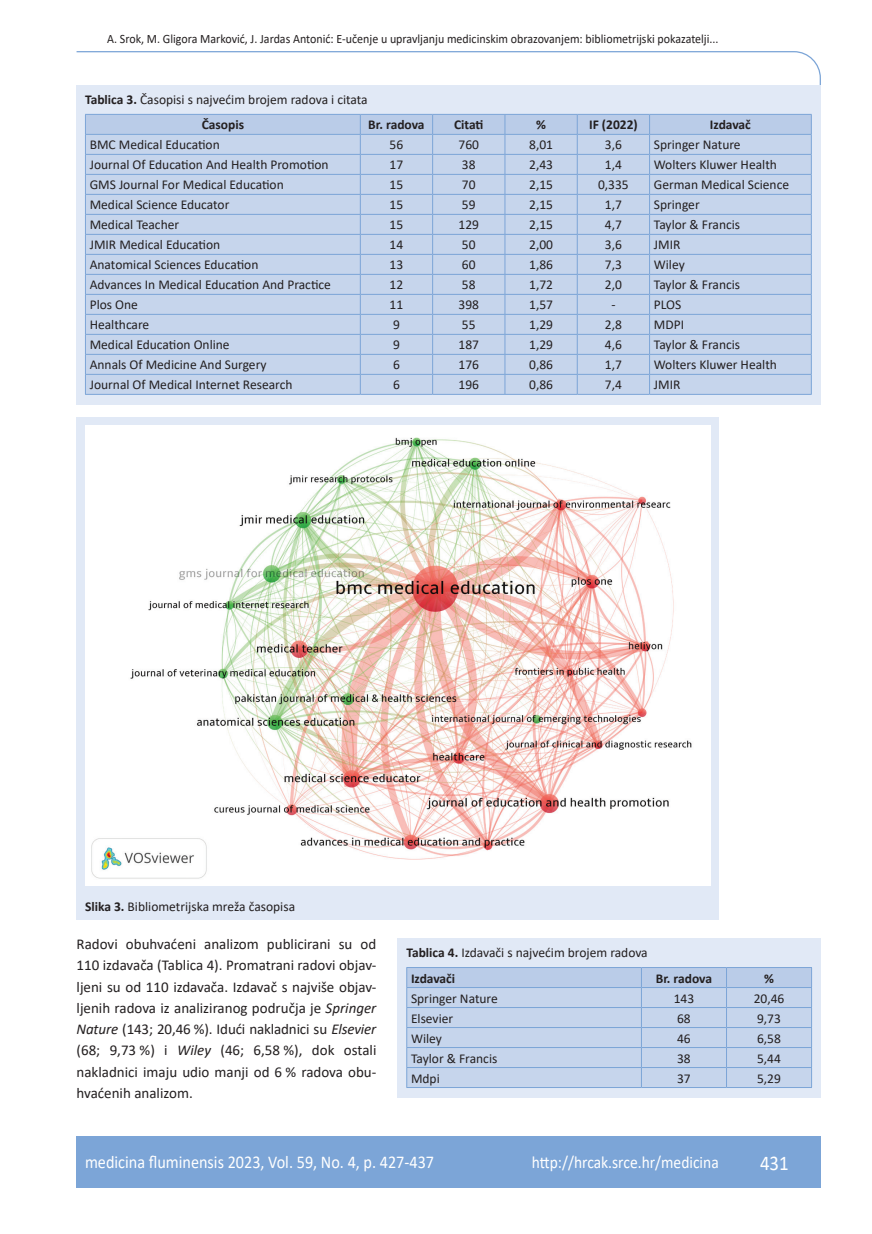
<style>
.page{position:relative;width:872px;height:1234px;background:#fff}
.page>*{position:absolute;margin:0;border:0;box-sizing:border-box;transform-origin:0 0}
.t1{font:21px "Calibri";color:#fff;scale:.9 1}
.t2{font:18px "Calibri";color:#fff;scale:.9 1}
.t3{font:17.25px "Calibri";color:#fff;scale:.9 1}
.osnovni_tekst{font:15px/21.3px "Calibri";color:#231f20;text-align:justify}
.tablica{font:13.5px "Calibri";color:#231f20}
.potpis_slika{font:13.5px "Calibri";color:#231f20}
.tablica-2{font:700 13.5px "Calibri";color:#231f20}
.glava{font:12.75px "Calibri";color:#231f20;scale:.94 1}
.s1{font-weight:700}
.s2{font-style:italic}
</style>
<div class="page">
<svg style="left:76px;top:51px;width:745px;height:275px"></svg>
<div style="left:77px;top:1135px;width:744px;height:51px;background:#7ca5d7"></div>
<div style="left:77px;top:85px;width:743px;height:319px;background:#e1e9f6"></div>
<svg style="left:85px;top:114px;width:727px;height:280px;background:#c0d1ea"></svg>
<hr style="left:85px;top:394px;width:275px;height:1px;background:#7ca5d7">
<hr style="left:360px;top:394px;width:72px;height:1px;background:#7ca5d7">
<hr style="left:432px;top:394px;width:73px;height:1px;background:#7ca5d7">
<hr style="left:505px;top:394px;width:72px;height:1px;background:#7ca5d7">
<hr style="left:577px;top:394px;width:72px;height:1px;background:#7ca5d7">
<hr style="left:649px;top:394px;width:162px;height:1px;background:#7ca5d7">
<div style="left:77px;top:417px;width:642px;height:502px;background:#e1e9f6"></div>
<img style="left:86px;top:425px;width:624px;height:458px">
<div style="left:398px;top:938px;width:423px;height:159px;background:#e1e9f6"></div>
<hr style="left:406px;top:966px;width:235px;height:1px;background:#7ca5d7">
<hr style="left:641px;top:966px;width:85px;height:1px;background:#7ca5d7">
<hr style="left:726px;top:966px;width:86px;height:1px;background:#7ca5d7">
<svg style="left:406px;top:967px;width:406px;height:119px;background:#bfd0ea"></svg>
<hr style="left:406px;top:1086px;width:235px;height:1px;background:#7ca5d7">
<hr style="left:641px;top:1086px;width:85px;height:1px;background:#7ca5d7">
<hr style="left:726px;top:1086px;width:86px;height:1px;background:#7ca5d7">
<p class="glava" style="left:107px;top:29px;width:652px">A. Srok, M. Gligora Marković, J. Jardas Antonić: E-učenje u upravljanju medicinskim obrazovanjem: bibliometrijski pokazatelji...</p>
<p class="potpis_slika" style="left:85px;top:90px;width:284px"><span class="s1">Tablica 3.</span> Časopisi s najvećim brojem radova i citata</p>
<p class="tablica-2" style="left:202px;top:115px;width:44px">Časopis</p>
<p class="tablica-2" style="left:368px;top:115px;width:58px">Br. radova</p>
<p class="tablica-2" style="left:454px;top:115px;width:31px">Citati</p>
<p class="tablica-2" style="left:536px;top:115px;width:11px">%</p>
<p class="tablica-2" style="left:589px;top:115px;width:50px">IF (2022)</p>
<p class="tablica-2" style="left:710px;top:115px;width:42px">Izdavač</p>
<p class="tablica" style="left:90px;top:135px;width:132px">BMC Medical Education</p>
<p class="tablica" style="left:389px;top:135px;width:15px">56</p>
<p class="tablica" style="left:458px;top:135px;width:22px">760</p>
<p class="tablica" style="left:529px;top:135px;width:25px">8,01</p>
<p class="tablica" style="left:605px;top:135px;width:19px">3,6</p>
<p class="tablica" style="left:654px;top:135px;width:88px">Springer Nature</p>
<p class="tablica" style="left:90px;top:155px;width:240px">Journal Of Education And Health Promotion</p>
<p class="tablica" style="left:389px;top:155px;width:15px">17</p>
<p class="tablica" style="left:462px;top:155px;width:15px">38</p>
<p class="tablica" style="left:529px;top:155px;width:25px">2,43</p>
<p class="tablica" style="left:605px;top:155px;width:19px">1,4</p>
<p class="tablica" style="left:654px;top:155px;width:125px">Wolters Kluwer Health</p>
<p class="tablica" style="left:90px;top:175px;width:196px">GMS Journal For Medical Education</p>
<p class="tablica" style="left:389px;top:175px;width:15px">15</p>
<p class="tablica" style="left:462px;top:175px;width:15px">70</p>
<p class="tablica" style="left:529px;top:175px;width:25px">2,15</p>
<p class="tablica" style="left:598px;top:175px;width:32px">0,335</p>
<p class="tablica" style="left:654px;top:175px;width:137px">German Medical Science</p>
<p class="tablica" style="left:90px;top:195px;width:141px">Medical Science Educator</p>
<p class="tablica" style="left:389px;top:195px;width:15px">15</p>
<p class="tablica" style="left:462px;top:195px;width:15px">59</p>
<p class="tablica" style="left:529px;top:195px;width:25px">2,15</p>
<p class="tablica" style="left:605px;top:195px;width:19px">1,7</p>
<p class="tablica" style="left:654px;top:195px;width:47px">Springer</p>
<p class="tablica" style="left:90px;top:215px;width:91px">Medical Teacher</p>
<p class="tablica" style="left:389px;top:215px;width:15px">15</p>
<p class="tablica" style="left:458px;top:215px;width:22px">129</p>
<p class="tablica" style="left:529px;top:215px;width:25px">2,15</p>
<p class="tablica" style="left:605px;top:215px;width:19px">4,7</p>
<p class="tablica" style="left:654px;top:215px;width:88px">Taylor &amp; Francis</p>
<p class="tablica" style="left:90px;top:235px;width:132px">JMIR Medical Education</p>
<p class="tablica" style="left:389px;top:235px;width:15px">14</p>
<p class="tablica" style="left:462px;top:235px;width:15px">50</p>
<p class="tablica" style="left:529px;top:235px;width:25px">2,00</p>
<p class="tablica" style="left:605px;top:235px;width:19px">3,6</p>
<p class="tablica" style="left:654px;top:235px;width:28px">JMIR</p>
<p class="tablica" style="left:90px;top:255px;width:170px">Anatomical Sciences Education</p>
<p class="tablica" style="left:389px;top:255px;width:15px">13</p>
<p class="tablica" style="left:462px;top:255px;width:15px">60</p>
<p class="tablica" style="left:529px;top:255px;width:25px">1,86</p>
<p class="tablica" style="left:605px;top:255px;width:19px">7,3</p>
<p class="tablica" style="left:654px;top:255px;width:32px">Wiley</p>
<p class="tablica" style="left:90px;top:275px;width:243px">Advances In Medical Education And Practice</p>
<p class="tablica" style="left:389px;top:275px;width:15px">12</p>
<p class="tablica" style="left:462px;top:275px;width:15px">58</p>
<p class="tablica" style="left:529px;top:275px;width:25px">1,72</p>
<p class="tablica" style="left:605px;top:275px;width:19px">2,0</p>
<p class="tablica" style="left:654px;top:275px;width:88px">Taylor &amp; Francis</p>
<p class="tablica" style="left:90px;top:295px;width:50px">Plos One</p>
<p class="tablica" style="left:389px;top:295px;width:15px">11</p>
<p class="tablica" style="left:458px;top:295px;width:22px">398</p>
<p class="tablica" style="left:529px;top:295px;width:25px">1,57</p>
<p class="tablica" style="left:611px;top:295px;width:6px">-</p>
<p class="tablica" style="left:654px;top:295px;width:29px">PLOS</p>
<p class="tablica" style="left:90px;top:315px;width:61px">Healthcare</p>
<p class="tablica" style="left:393px;top:315px;width:8px">9</p>
<p class="tablica" style="left:462px;top:315px;width:15px">55</p>
<p class="tablica" style="left:529px;top:315px;width:25px">1,29</p>
<p class="tablica" style="left:605px;top:315px;width:19px">2,8</p>
<p class="tablica" style="left:654px;top:315px;width:32px">MDPI</p>
<p class="tablica" style="left:90px;top:335px;width:141px">Medical Education Online</p>
<p class="tablica" style="left:393px;top:335px;width:8px">9</p>
<p class="tablica" style="left:458px;top:335px;width:22px">187</p>
<p class="tablica" style="left:529px;top:335px;width:25px">1,29</p>
<p class="tablica" style="left:605px;top:335px;width:19px">4,6</p>
<p class="tablica" style="left:654px;top:335px;width:88px">Taylor &amp; Francis</p>
<p class="tablica" style="left:90px;top:355px;width:178px">Annals Of Medicine And Surgery</p>
<p class="tablica" style="left:393px;top:355px;width:8px">6</p>
<p class="tablica" style="left:458px;top:355px;width:22px">176</p>
<p class="tablica" style="left:529px;top:355px;width:25px">0,86</p>
<p class="tablica" style="left:605px;top:355px;width:19px">1,7</p>
<p class="tablica" style="left:654px;top:355px;width:125px">Wolters Kluwer Health</p>
<p class="tablica" style="left:90px;top:375px;width:204px">Journal Of Medical Internet Research</p>
<p class="tablica" style="left:393px;top:375px;width:8px">6</p>
<p class="tablica" style="left:458px;top:375px;width:22px">196</p>
<p class="tablica" style="left:529px;top:375px;width:25px">0,86</p>
<p class="tablica" style="left:605px;top:375px;width:19px">7,4</p>
<p class="tablica" style="left:654px;top:375px;width:28px">JMIR</p>
<p class="potpis_slika" style="left:85px;top:897px;width:211px"><span class="s1">Slika 3.</span> Bibliometrijska mreža časopisa</p>
<p class="osnovni_tekst" style="left:77px;top:932px;width:301px">Radovi obuhvaćeni analizom publicirani su od 110 izdavača (Tablica 4). Promatrani radovi objav&shy;ljeni su od 110 izdavača. Izdavač s najviše objav&shy;ljenih radova iz analiziranog područja je <span class="s2">Springer Nature</span> (143; 20,46 %). Idući nakladnici su <span class="s2">Elsevier </span>(68; 9,73 %) i <span class="s2">Wiley</span> (46; 6,58 %), dok ostali nakladnici imaju udio manji od 6 % radova obu&shy;hvaćenih analizom.</p>
<p class="potpis_slika" style="left:406px;top:942px;width:243px"><span class="s1">Tablica 4.</span> Izdavači s najvećim brojem radova</p>
<p class="tablica-2" style="left:411px;top:968px;width:46px">Izdavači</p>
<p class="tablica-2" style="left:656px;top:968px;width:58px">Br. radova</p>
<p class="tablica-2" style="left:764px;top:968px;width:11px">%</p>
<p class="tablica" style="left:411px;top:988px;width:88px">Springer Nature</p>
<p class="tablica" style="left:673px;top:988px;width:22px">143</p>
<p class="tablica" style="left:753px;top:988px;width:32px">20,46</p>
<p class="tablica" style="left:411px;top:1008px;width:44px">Elsevier</p>
<p class="tablica" style="left:677px;top:1008px;width:15px">68</p>
<p class="tablica" style="left:757px;top:1008px;width:25px">9,73</p>
<p class="tablica" style="left:411px;top:1028px;width:32px">Wiley</p>
<p class="tablica" style="left:677px;top:1028px;width:15px">46</p>
<p class="tablica" style="left:757px;top:1028px;width:25px">6,58</p>
<p class="tablica" style="left:411px;top:1048px;width:88px">Taylor &amp; Francis</p>
<p class="tablica" style="left:677px;top:1048px;width:15px">38</p>
<p class="tablica" style="left:757px;top:1048px;width:25px">5,44</p>
<p class="tablica" style="left:411px;top:1068px;width:30px">Mdpi</p>
<p class="tablica" style="left:677px;top:1068px;width:15px">37</p>
<p class="tablica" style="left:757px;top:1068px;width:25px">5,29</p>
<p class="t2" style="left:85px;top:1149px;width:389px">medicina fluminensis 2023, Vol. 59, No. 4, p. 427-437</p>
<p class="t3" style="left:532px;top:1150px;width:209px">http://hrcak.srce.hr/medicina</p>
<p class="t1" style="left:760px;top:1147px;width:33px">431</p>
</div>
